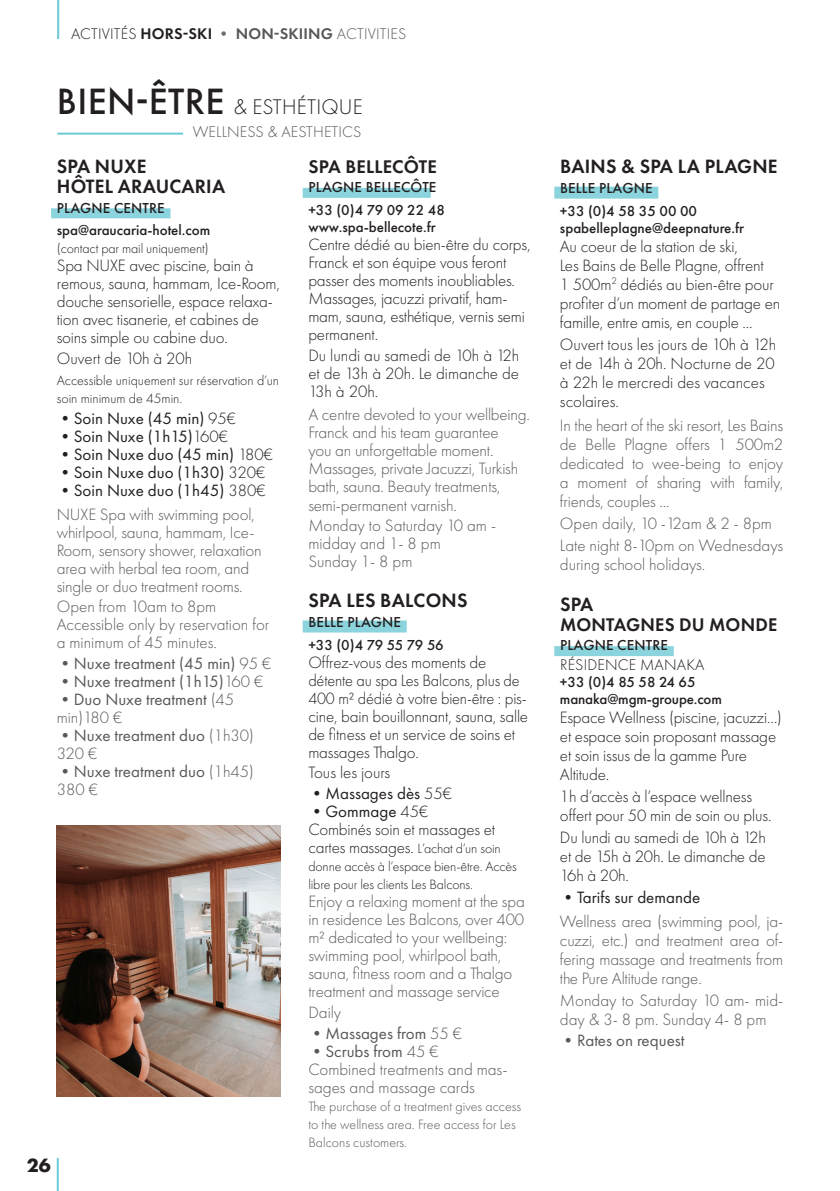
<style>
.page{position:relative;width:840px;height:1191px;background:#fff}
.page>*{position:absolute;margin:0;border:0;box-sizing:border-box;transform-origin:0 0}
.t1{font:300 22px "Futura PT";letter-spacing:.01em;color:#231f20}
.t2{font:600 20px "Futura PT";letter-spacing:.01em;color:#231f20}
.t3{font:700 20px "Futura PT";color:#231f20}
.t4{font:600 19px "Futura PT";letter-spacing:.01em;color:#231f20}
.t5{font:300 17px/18px "Futura PT";letter-spacing:-.01em;color:#231f20}
.t6{font:300 17px/18px "Futura PT";letter-spacing:-.01em;color:#57585a}
.t7{font:17px/18px "Futura PT";color:#57585a}
.t8{font:17px "Futura PT";color:#231f20}
.t9{font:600 16px "Futura PT";letter-spacing:.01em;color:#57585a}
.t10{font:300 16px "Futura PT";letter-spacing:.01em;color:#57585a}
.t11{font:300 16px "Futura PT";letter-spacing:.01em;color:#231f20}
.t12{font:500 15px "Futura PT";color:#231f20}
.t13{font:300 14px/18px "Futura PT";letter-spacing:-.01em;color:#231f20}
.t14{font:300 14px/18px "Futura PT";color:#57585a}
.s1{font-weight:300;color:#231f20}
.s2{color:#231f20}
.s3{color:#6c6d70}
.s4{font-weight:300}
.s5{font-weight:500;font-size:38px}
.s6{font-size:14px}
</style>
<div class="page">
<hr style="left:57px;top:0;width:2px;height:39px;background:#6acbd6">
<hr style="left:57px;top:1158px;width:2px;height:33px;background:#6acbd6">
<hr style="left:57px;top:133px;width:126px;height:2px;background:#6acbd6">
<div style="left:302px;top:188px;width:128px;height:10px;background:#8bd4dd"></div>
<div style="left:51px;top:208px;width:119px;height:10px;background:#8bd4dd"></div>
<div style="left:554px;top:646px;width:119px;height:10px;background:#8bd4dd"></div>
<div style="left:554px;top:187px;width:104px;height:12px;background:#8bd4dd"></div>
<div style="left:302px;top:620px;width:104px;height:12px;background:#8bd4dd"></div>
<img style="left:57px;top:825px;width:223px;height:271px">
<p class="t9" style="left:71px;top:24px;width:336px"><span class="s1">ACTIVITÉS</span> <span class="s2">HORS-SKI</span> <span class="s3">•</span> NON-SKIING <span class="s4">ACTIVITIES</span></p>
<p class="t1" style="left:57px;top:94px;width:307px"><span class="s5">BIEN-ÊTRE</span> &amp; ESTHÉTIQUE</p>
<p class="t10" style="left:192px;top:123px;width:170px">WELLNESS &amp; AESTHETICS</p>
<p class="t4" style="left:308px;top:154px;width:130px">SPA BELLECÔTE</p>
<p class="t12" style="left:308px;top:178px;width:129px">PLAGNE BELLECÔTE</p>
<p class="t12" style="left:308px;top:201px;width:138px">+33 (0)4 79 09 22 48</p>
<p class="t12" style="left:308px;top:218px;width:129px">www.spa-bellecote.fr</p>
<p class="t5" style="left:308px;top:235px;width:223px">Centre dédié au bien-être du corps,<br>Franck et son équipe vous feront passer des moments inoubliables.<br>Massages, jacuzzi privatif, ham&shy;mam, sauna, esthétique, vernis semi permanent.</p>
<p class="t5" style="left:308px;top:346px;width:212px;text-align:justify">Du lundi au samedi de 10h à 12h et de 13h à 20h. Le dimanche de 13h à 20h.</p>
<p class="t6" style="left:308px;top:406px;width:223px">A centre devoted to your wellbeing.<br>Franck and his team guarantee<br>you an unforgettable moment.<br>Massages, private Jacuzzi, Turkish bath, sauna. Beauty treatments, semi-permanent varnish.</p>
<p class="t6" style="left:308px;top:517px;width:189px">Monday to Saturday 10 am - midday and 1- 8 pm</p>
<p class="t6" style="left:308px;top:553px;width:105px">Sunday 1- 8 pm</p>
<p class="t2" style="left:57px;top:154px;width:91px">SPA NUXE</p>
<p class="t2" style="left:57px;top:174px;width:170px">HÔTEL ARAUCARIA</p>
<p class="t12" style="left:57px;top:199px;width:109px">PLAGNE CENTRE</p>
<p class="t12" style="left:57px;top:221px;width:155px">spa@araucaria-hotel.com</p>
<p class="t13" style="left:57px;top:240px;width:153px">(contact par mail uniquement)</p>
<p class="t5" style="left:57px;top:257px;width:224px">Spa NUXE avec piscine, bain à remous, sauna, hammam, Ice-Room, douche sensorielle, espace relaxa&shy;tion avec tisanerie, et cabines de soins simple ou cabine duo.</p>
<p class="t5" style="left:57px;top:350px;width:137px">Ouvert de 10h à 20h</p>
<p class="t13" style="left:57px;top:371px;width:224px">Accessible uniquement sur réservation d’un soin minimum de 45min.</p>
<p class="t8" style="left:57px;top:408px;width:181px">•Soin Nuxe (45 min) <span class="s4">95€</span></p>
<p class="t8" style="left:57px;top:426px;width:173px">•Soin Nuxe (1h15)<span class="s4">160€</span></p>
<p class="t8" style="left:57px;top:444px;width:218px">•Soin Nuxe duo (45 min) <span class="s4">180€</span></p>
<p class="t8" style="left:57px;top:462px;width:210px">•Soin Nuxe duo (1h30) <span class="s4">320€</span></p>
<p class="t8" style="left:57px;top:480px;width:210px">•Soin Nuxe duo (1h45) <span class="s4">380€</span></p>
<p class="t6" style="left:57px;top:505px;width:206px">NUXE Spa with swimming pool, whirlpool, sauna, hammam, Ice-<br>Room, sensory shower, relaxation area with herbal tea room, and single or duo treatment rooms.</p>
<p class="t6" style="left:57px;top:598px;width:161px">Open from 10am to 8pm</p>
<p class="t6" style="left:57px;top:616px;width:214px">Accessible only by reservation for a minimum of 45 minutes.</p>
<p class="t7" style="left:57px;top:654px;width:216px"><span class="s4">•</span>Nuxe treatment (45 min) <span class="s4">95 €</span></p>
<p class="t7" style="left:57px;top:672px;width:208px"><span class="s4">•</span>Nuxe treatment (1h15)<span class="s4">160 €</span></p>
<p class="t7" style="left:57px;top:690px;width:179px"><span class="s4">•</span>Duo Nuxe treatment <span class="s4">(45 min)180 €</span></p>
<p class="t7" style="left:57px;top:726px;width:199px"><span class="s4">•</span>Nuxe treatment duo <span class="s4">(1h30)<br>320 €</span></p>
<p class="t7" style="left:57px;top:762px;width:199px"><span class="s4">•</span>Nuxe treatment duo <span class="s4">(1h45)<br>380 €</span></p>
<p class="t2" style="left:308px;top:588px;width:160px">SPA LES BALCONS</p>
<p class="t12" style="left:308px;top:613px;width:94px">BELLE PLAGNE</p>
<p class="t12" style="left:308px;top:635px;width:137px">+33 (0)4 79 55 79 56</p>
<p class="t5" style="left:308px;top:653px;width:221px">Offrez-vous des moments de détente au spa Les Balcons, plus de<br>400 m² dédié à votre bien-être : pis&shy;cine, bain bouillonnant, sauna, salle de fitness et un service de soins et massages Thalgo.</p>
<p class="t5" style="left:308px;top:764px;width:83px">Tous les jours</p>
<p class="t8" style="left:308px;top:783px;width:145px">•Massages dès <span class="s4">55€</span></p>
<p class="t8" style="left:308px;top:801px;width:122px">•Gommage <span class="s4">45€</span></p>
<p class="t5" style="left:308px;top:820px;width:194px">Combinés soin et massages et cartes massages. <span class="s6">L’achat d’un soin</span></p>
<p class="t13" style="left:308px;top:857px;width:210px">donne accès à l’espace bien-être. Accès libre pour les clients Les Balcons.</p>
<p class="t6" style="left:308px;top:892px;width:218px">Enjoy a relaxing moment at the spa in residence Les Balcons, over 400 m² dedicated to your wellbeing: swimming pool, whirlpool bath, sauna, fitness room and a Thalgo treatment and massage service</p>
<p class="t6" style="left:308px;top:1003px;width:34px">Daily</p>
<p class="t7" style="left:308px;top:1024px;width:155px"><span class="s4">•</span>Massages from <span class="s4">55 €</span></p>
<p class="t7" style="left:308px;top:1042px;width:132px"><span class="s4">•</span>Scrubs from <span class="s4">45 €</span></p>
<p class="t6" style="left:308px;top:1060px;width:200px">Combined treatments and mas&shy;sages and massage cards</p>
<p class="t14" style="left:308px;top:1097px;width:214px">The purchase of a treatment gives access to the wellness area. Free access for Les<br>Balcons customers.</p>
<p class="t3" style="left:27px;top:1152px;width:25px">26</p>
<p class="t2" style="left:559px;top:154px;width:219px">BAINS &amp; SPA LA PLAGNE</p>
<p class="t12" style="left:559px;top:179px;width:94px">BELLE PLAGNE</p>
<p class="t12" style="left:559px;top:202px;width:138px">+33 (0)4 58 35 00 00</p>
<p class="t12" style="left:559px;top:219px;width:185px">spabelleplagne@deepnature.fr</p>
<p class="t5" style="left:559px;top:237px;width:179px">Au coeur de la station de ski,</p>
<p class="t5" style="left:559px;top:256px;width:205px">Les Bains de Belle Plagne, offrent</p>
<p class="t5" style="left:559px;top:275px;width:222px;line-height:19px">1 500m<sup>2</sup> dédiés au bien-être pour profiter d’un moment de partage en famille, entre amis, en couple ...</p>
<p class="t5" style="left:559px;top:335px;width:218px">Ouvert tous les jours de 10h à 12h</p>
<p class="t5" style="left:559px;top:353px;width:216px;line-height:19px">et de 14h à 20h. Nocturne de 20 à 22h le mercredi des vacances scolaires.</p>
<p class="t6" style="left:559px;top:416px;width:225px;line-height:19px;text-align:justify">In the heart of the ski resort, Les Bains de Belle Plagne offers 1 500m2 dedicated to wee-being to enjoy a moment of sharing with family, friends, couples ...</p>
<p class="t6" style="left:559px;top:514px;width:213px">Open daily, 10 -12am &amp; 2 - 8pm</p>
<p class="t6" style="left:559px;top:536px;width:224px;line-height:19px">Late night 8-10pm on Wednesdays during school holidays.</p>
<p class="t2" style="left:559px;top:591px;width:35px">SPA</p>
<p class="t4" style="left:559px;top:612px;width:218px">MONTAGNES DU MONDE</p>
<p class="t12" style="left:559px;top:636px;width:109px">PLAGNE CENTRE</p>
<p class="t11" style="left:559px;top:655px;width:146px">RÉSIDENCE MANAKA</p>
<p class="t12" style="left:559px;top:673px;width:137px">+33 (0)4 85 58 24 65</p>
<p class="t12" style="left:559px;top:690px;width:163px">manaka@mgm-groupe.com</p>
<p class="t5" style="left:559px;top:708px;width:223px;line-height:19px">Espace Wellness (piscine, jacuzzi…) et espace soin proposant massage et soin issus de la gamme Pure<br>Altitude.</p>
<p class="t5" style="left:559px;top:787px;width:213px;line-height:19px">1h d’accès à l’espace wellness offert pour 50 min de soin ou plus.</p>
<p class="t5" style="left:559px;top:828px;width:207px;line-height:19px;text-align:justify">Du lundi au samedi de 10h à 12h et de 15h à 20h. Le dimanche de 16h à 20h.</p>
<p class="t8" style="left:559px;top:887px;width:142px">•Tarifs sur demande</p>
<p class="t6" style="left:559px;top:912px;width:225px;line-height:19px;text-align:justify">Wellness area (swimming pool, ja&shy;cuzzi, etc.) and treatment area of&shy;fering massage and treatments from the Pure Altitude range.</p>
<p class="t6" style="left:559px;top:991px;width:224px;line-height:19px">Monday to Saturday 10 am- mid&shy;day &amp; 3- 8 pm. Sunday 4- 8 pm</p>
<p class="t7" style="left:559px;top:1031px;width:126px"><span class="s4">•</span>Rates on request</p>
</div>
